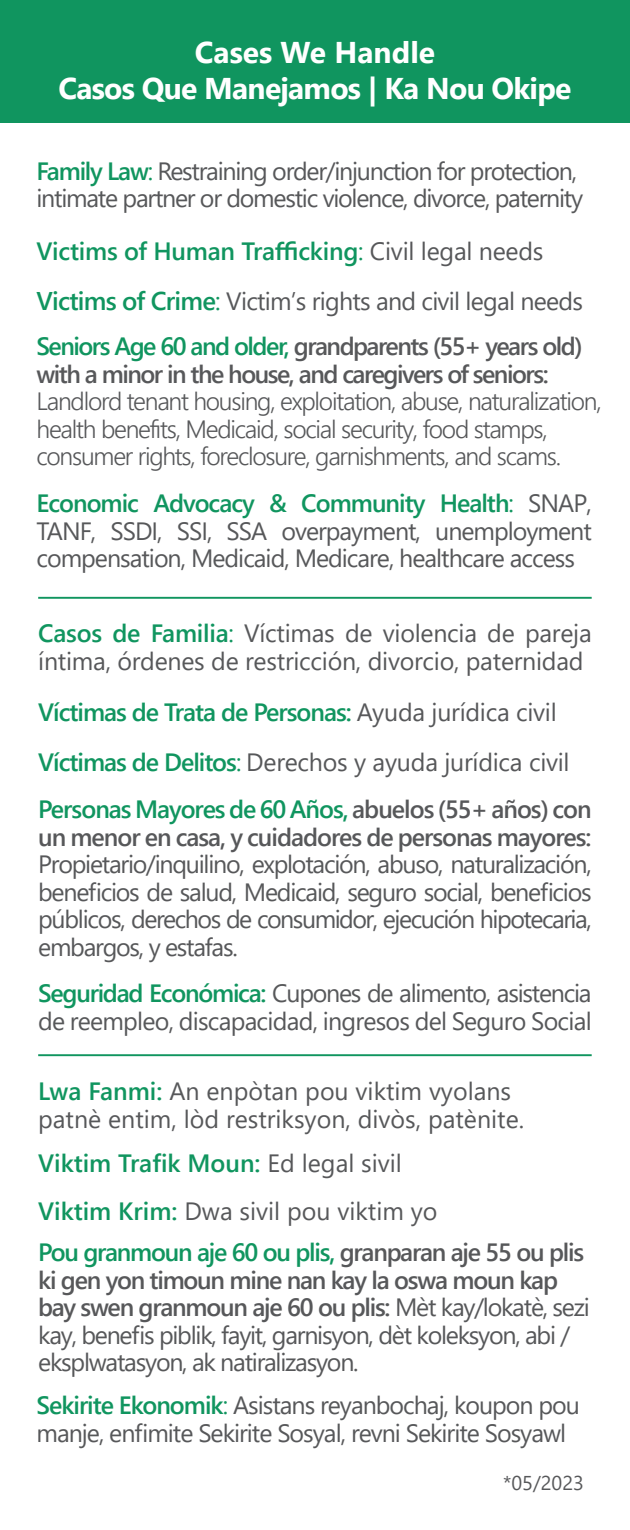
<style>
.page{position:relative;width:630px;height:1530px;background:#fff}
.page>*{position:absolute;margin:0;border:0;box-sizing:border-box;transform-origin:0 0}
.t1{font:700 30px "Segoe UI";letter-spacing:-.025em;color:#fff}
.t2{font:700 30px "Segoe UI";color:#fff}
.t3{font:25px/27.5px "Segoe UI";letter-spacing:-.04em;color:#57585a}
.t4{font:300 25px/27.5px "Segoe UI";letter-spacing:-.05em;color:#57585a}
.t5{font:25px/27.5px "Segoe UI";letter-spacing:-.01em;color:#57585a}
.t6{font:25px "Segoe UI";color:#57585a}
.t7{font:600 25px/27.5px "Segoe UI";letter-spacing:-.04em;color:#57585a}
.t8{font:600 25px "Segoe UI";letter-spacing:-.01em;color:#10955f}
.t9{font:600 25px "Segoe UI";letter-spacing:-.04em;color:#10955f}
.t10{font:20px "Segoe UI";color:#57585a}
.s1{font-weight:600;color:#10955f}
.s2{color:#10955f}
.s3{font-weight:400}
.s4{font-weight:400;color:#57585a}
.s5{font-weight:600;font-size:25.5px;color:#10955f}
.s6{font-size:25.5px;color:#10955f}
.s7{font-weight:600}
</style>
<div class="page">
<hr style="left:38px;top:597px;width:554px;height:2px;background:#10955f">
<hr style="left:38px;top:1054px;width:554px;height:2px;background:#10955f">
<div style="left:0;top:0;width:630px;height:122px;background:#10955f"></div>
<p class="t2" style="left:195px;top:24px;width:242px">Cases We Handle</p>
<p class="t1" style="left:58px;top:60px;width:514px">Casos Que Manejamos | Ka Nou Okipe</p>
<p class="t3" style="left:37px;top:155px;width:548px"><span class="s1">Family Law</span><span class="s2">:</span> Restraining order/injunction for protection, intimate partner or domestic violence, divorce, paternity</p>
<p class="t8" style="left:37px;top:227px;width:509px">Victims of Human Trafficking<span class="s3">:</span> <span class="s4">Civil legal needs</span></p>
<p class="t3" style="left:37px;top:285px;width:548px"><span class="s5">Victims of Crime</span><span class="s6">:</span> Victim’s rights and civil legal needs</p>
<p class="t4" style="left:37px;top:330px;width:567px"><span class="s1">Seniors Age 60 and older,</span> <span class="s7">grandparents (55+ years old) with a minor in the house, and caregivers of seniors:<br></span>Landlord tenant housing, exploitation, abuse, naturalization, health benefits, Medicaid, social security, food stamps,</p>
<p class="t4" style="left:37px;top:440px;width:526px">consumer rights, foreclosure, garnishments, and scams.</p>
<p class="t3" style="left:37px;top:488px;width:557px;text-align:justify"><span class="s1">Economic Advocacy &amp; Community Health</span><span class="s2">:</span> SNAP, TANF, SSDI, SSI, SSA overpayment, unemployment compensation, Medicaid, Medicare, healthcare access</p>
<p class="t5" style="left:38px;top:617px;width:555px"><span class="s1">Casos de Familia</span><span class="s2">:</span> Víctimas de violencia de pareja íntima, órdenes de restricción, divorcio, paternidad</p>
<p class="t9" style="left:38px;top:688px;width:520px">Víctimas de Trata de Personas: <span class="s4">Ayuda jurídica civil</span></p>
<p class="t5" style="left:38px;top:746px;width:533px"><span class="s1">Víctimas de Delitos</span><span class="s2">:</span> Derechos y ayuda jurídica civil</p>
<p class="t7" style="left:38px;top:794px;width:555px"><span class="s2">Personas Mayores de 60 Años,</span> abuelos (55+ años) con un menor en casa, y cuidadores de personas mayores:</p>
<p class="t3" style="left:38px;top:849px;width:555px;text-align:justify">Propietario/inquilino, explotación, abuso, naturalización, beneficios de salud, Medicaid, seguro social, beneficios públicos, derechos de consumidor, ejecución hipotecaria, embargos, y estafas.</p>
<p class="t3" style="left:38px;top:978px;width:555px"><span class="s1">Seguridad Económica:</span> Cupones de alimento, asistencia de reempleo, discapacidad, ingresos del Seguro Social</p>
<p class="t6" style="left:38px;top:1068px;width:475px"><span class="s1">Lwa Fanmi:</span> An enpòtan pou viktim vyolans</p>
<p class="t6" style="left:38px;top:1096px;width:488px">patnè entim, lòd restriksyon, divòs, patènite.</p>
<p class="t8" style="left:38px;top:1140px;width:365px">Viktim Trafik Moun: <span class="s4">Ed legal sivil</span></p>
<p class="t6" style="left:38px;top:1187px;width:401px"><span class="s1">Viktim Krim:</span> Dwa sivil pou viktim yo</p>
<p class="t3" style="left:38px;top:1236px;width:553px"><span class="s1">Pou granmoun aje 60 ou plis,</span> <span class="s7">granparan aje 55 ou plis ki gen yon timoun mine nan kay la oswa moun kap bay swen granmoun aje 60 ou plis:</span> Mèt kay/lokatè, sezi kay, benefis piblik, fayit, garnisyon, dèt koleksyon, abi / eksplwatasyon, ak natiralizasyon.</p>
<p class="t3" style="left:37px;top:1389px;width:545px"><span class="s1">Sekirite Ekonomik</span><span class="s2">:</span> Asistans reyanbochaj, koupon pou manje, enfimite Sekirite Sosyal, revni Sekirite Sosyawl</p>
<p class="t10" style="left:503px;top:1464px;width:82px">*05/2023</p>
</div>
